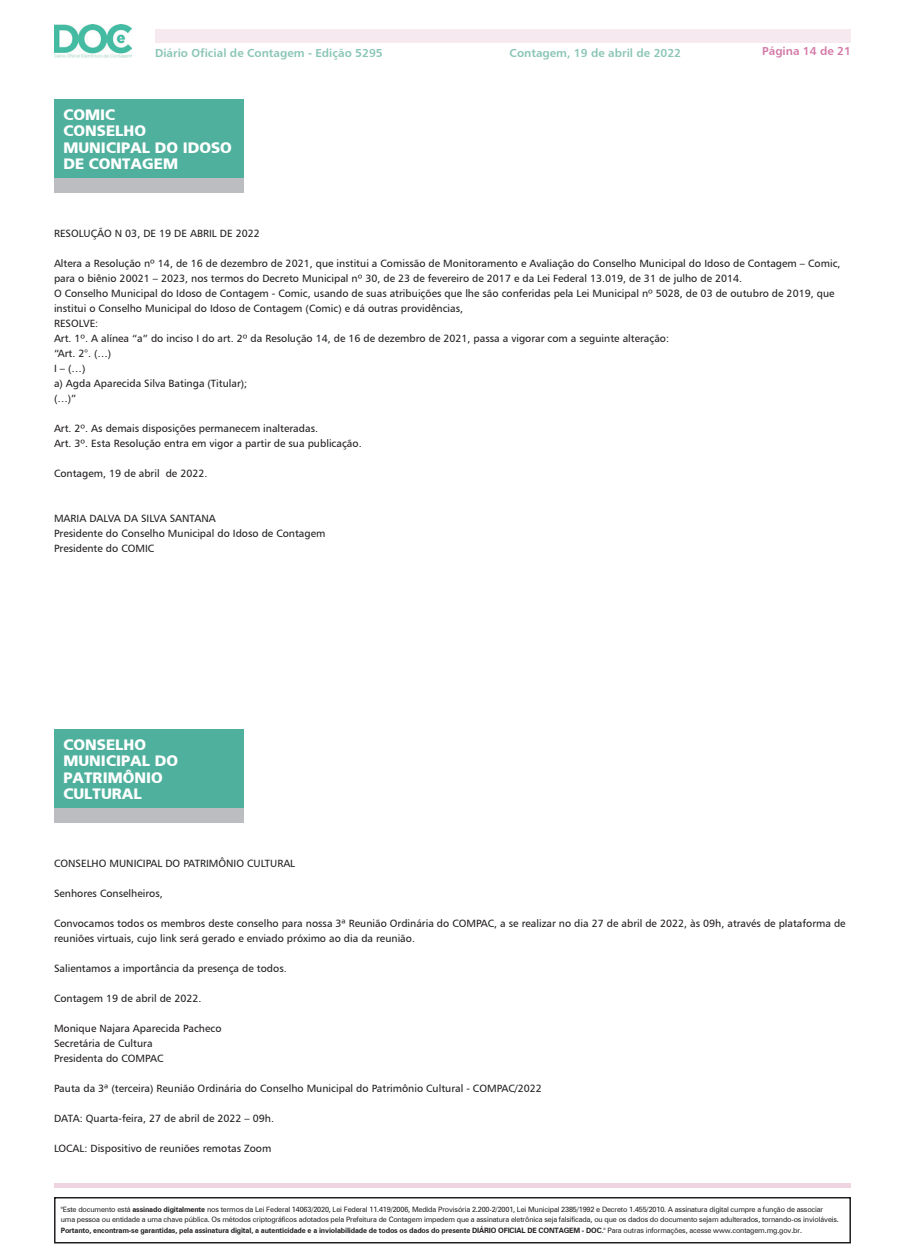
<style>
.page{position:relative;width:905px;height:1260px;background:#fff}
.page>*{position:absolute;margin:0;border:0;box-sizing:border-box;transform-origin:0 0}
.t1{font:900 15px/16.5px "Frutiger";color:#fff}
.t2{font:11.55px "Humanist 777 BT Bold B";color:#89c5b5}
.t3{font:11.55px "Humanist 777 BT Bold B";color:#d379a7}
.t4{font:10.5px/15px "Humanist 777 BT Roman B";color:#231f20}
.t5{font:7.35px/10.5px "Zurich BT";letter-spacing:-.02em;color:#231f20}
.s1{font-weight:700}
</style>
<div class="page">
<hr style="left:55px;top:1184px;width:795px;height:4px;background:#efd5e2">
<div style="left:54px;top:1197px;width:796px;height:47px;border:2px solid #231f20"></div>
<div style="left:155px;top:29px;width:695px;height:14px;background:#f7e9f0"></div>
<img style="left:54px;top:25px;width:78px;height:32px">
<div style="left:54px;top:99px;width:189px;height:78px;background:#4fb19d"></div>
<div style="left:54px;top:178px;width:189px;height:14px;background:#bcbdc0"></div>
<div style="left:54px;top:729px;width:189px;height:78px;background:#4fb19d"></div>
<div style="left:54px;top:808px;width:189px;height:14px;background:#bcbdc0"></div>
<p class="t2" style="left:155px;top:45px;width:229px">Diário Oficial de Contagem - Edição 5295</p>
<p class="t2" style="left:509px;top:45px;width:173px">Contagem, 19 de abril de 2022</p>
<p class="t3" style="left:762px;top:44px;width:90px">Página 14 de 21</p>
<h1 class="t1" style="left:63px;top:106px;width:170px">COMIC<br>CONSELHO<br>MUNICIPAL DO IDOSO<br>DE CONTAGEM</h1>
<p class="t4" style="left:54px;top:226px;width:207px">RESOLUÇÃO N 03, DE 19 DE ABRIL DE 2022</p>
<p class="t4" style="left:54px;top:256px;width:788px">Altera a Resolução nº 14, de 16 de dezembro de 2021, que institui a Comissão de Monitoramento e Avaliação do Conselho Municipal do Idoso de Contagem – Comic, para o biênio 20021 – 2023, nos termos do Decreto Municipal nº 30, de 23 de fevereiro de 2017 e da Lei Federal 13.019, de 31 de julho de 2014.<br>O Conselho Municipal do Idoso de Contagem - Comic, usando de suas atribuições que lhe são conferidas pela Lei Municipal nº 5028, de 03 de outubro de 2019, que institui o Conselho Municipal do Idoso de Contagem (Comic) e dá outras providências,<br>RESOLVE:<br>Art. 1º. A alínea “a” do inciso I do art. 2º da Resolução 14, de 16 de dezembro de 2021, passa a vigorar com a seguinte alteração:<br>“Art. 2°. (…)<br>I – (…)<br>a) Agda Aparecida Silva Batinga (Titular);<br>(…)”</p>
<p class="t4" style="left:54px;top:421px;width:309px">Art. 2º. As demais disposições permanecem inalteradas.<br>Art. 3º. Esta Resolução entra em vigor a partir de sua publicação.</p>
<p class="t4" style="left:54px;top:466px;width:155px">Contagem, 19 de abril de 2022.</p>
<p class="t4" style="left:54px;top:511px;width:273px">MARIA DALVA DA SILVA SANTANA<br>Presidente do Conselho Municipal do Idoso de Contagem<br>Presidente do COMIC</p>
<h1 class="t1" style="left:63px;top:736px;width:116px">CONSELHO<br>MUNICIPAL DO<br>PATRIMÔNIO<br>CULTURAL</h1>
<p class="t4" style="left:54px;top:856px;width:243px">CONSELHO MUNICIPAL DO PATRIMÔNIO CULTURAL</p>
<p class="t4" style="left:54px;top:886px;width:110px">Senhores Conselheiros,</p>
<p class="t4" style="left:54px;top:916px;width:793px">Convocamos todos os membros deste conselho para nossa 3ª Reunião Ordinária do COMPAC, a se realizar no dia 27 de abril de 2022, às 09h, através de plataforma de reuniões virtuais, cujo link será gerado e enviado próximo ao dia da reunião.</p>
<p class="t4" style="left:54px;top:961px;width:234px">Salientamos a importância da presença de todos.</p>
<p class="t4" style="left:54px;top:991px;width:149px">Contagem 19 de abril de 2022.</p>
<p class="t4" style="left:54px;top:1021px;width:169px">Monique Najara Aparecida Pacheco<br>Secretária de Cultura<br>Presidenta do COMPAC</p>
<p class="t4" style="left:54px;top:1081px;width:489px">Pauta da 3ª (terceira) Reunião Ordinária do Conselho Municipal do Patrimônio Cultural - COMPAC/2022</p>
<p class="t4" style="left:54px;top:1111px;width:221px">DATA: Quarta-feira, 27 de abril de 2022 – 09h.</p>
<p class="t4" style="left:54px;top:1141px;width:219px">LOCAL: Dispositivo de reuniões remotas Zoom</p>
<p class="t5" style="left:61px;top:1204px;width:779px">"Este documento está <span class="s1">assinado digitalmente</span> nos termos da Lei Federal 14063/2020, Lei Federal 11.419/2006, Medida Provisória 2.200-2/2001, Lei Municipal 2385/1992 e Decreto 1.455/2010. A assinatura digital cumpre a função de associar uma pessoa ou entidade a uma chave pública. Os métodos criptográficos adotados pela Prefeitura de Contagem impedem que a assinatura eletrônica seja falsificada, ou que os dados do documento sejam adulterados, tornando-os invioláveis.<br><span class="s1">Portanto, encontram-se garantidas, pela assinatura digital, a autenticidade e a inviolabilidade de todos os dados do presente DIÁRIO OFICIAL DE CONTAGEM - DOC.</span>" Para outras informações, acesse www.contagem.mg.gov.br.</p>
</div>
